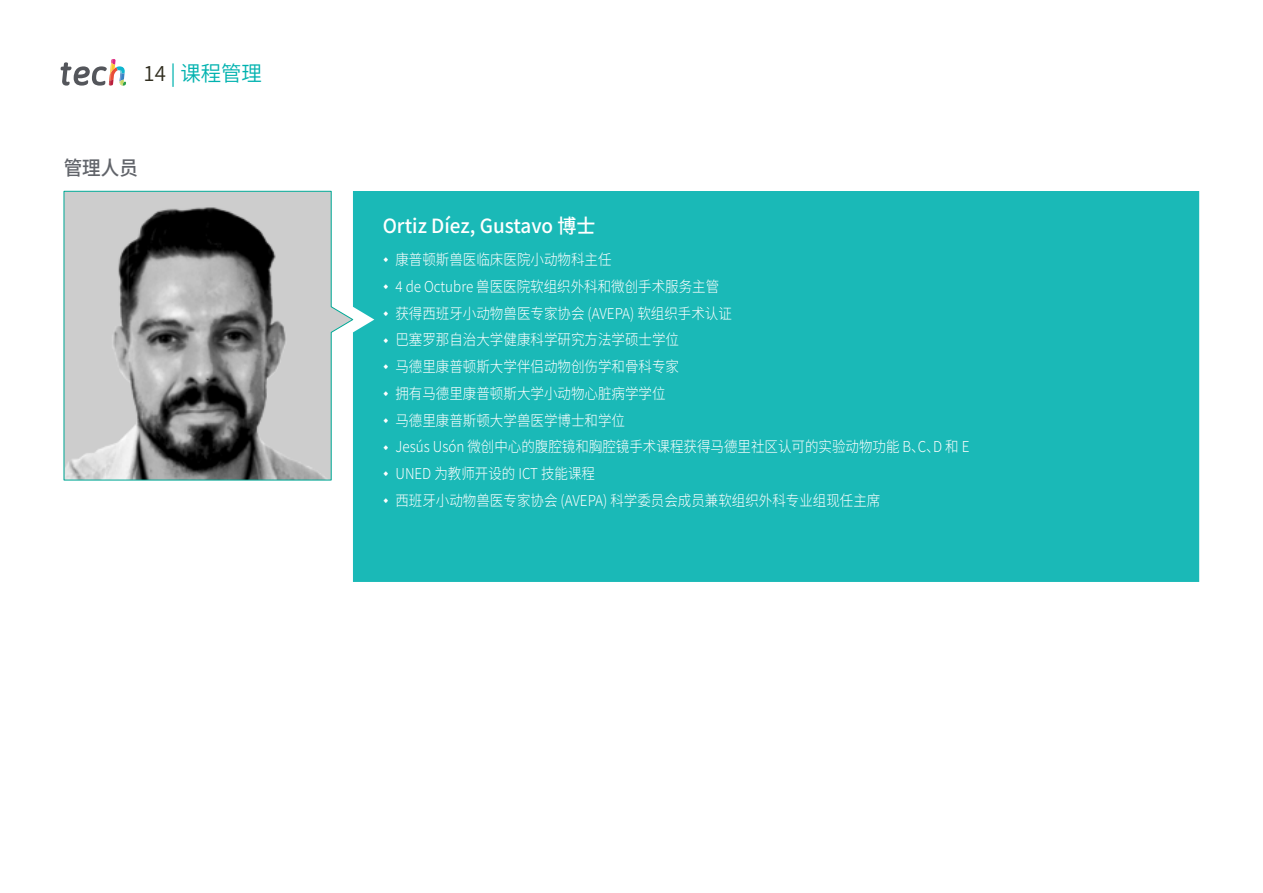
<style>
.page{position:relative;width:1263px;height:893px;background:#fff}
.page>*{position:absolute;margin:0;border:0;box-sizing:border-box;transform-origin:0 0}
.t1{font:21px "Source Han Sans CN";color:#00b2af}
.t2{font:500 19.5px "Source Han Sans CN";color:#fff}
.t3{font:500 19.5px "Source Han Sans CN";color:#61646a;scale:.95 1}
.t4{font:300 15px/26.7px "Source Han Sans CN";color:#fff;scale:.9 1}
.s1{color:#312e20}
</style>
<div class="page">
<svg style="left:61px;top:59px;width:65px;height:27px"></svg>
<div style="left:353px;top:191px;width:846px;height:391px;background:#1ab9b7"></div>
<svg style="left:64px;top:191px;width:289px;height:289px;background:#a1a2a2"></svg>
<svg style="left:384px;top:257px;width:4px;height:5px"></svg>
<svg style="left:384px;top:284px;width:4px;height:5px"></svg>
<svg style="left:384px;top:311px;width:4px;height:5px"></svg>
<svg style="left:384px;top:338px;width:4px;height:5px"></svg>
<svg style="left:384px;top:364px;width:4px;height:5px"></svg>
<svg style="left:384px;top:391px;width:4px;height:5px"></svg>
<svg style="left:384px;top:418px;width:4px;height:5px"></svg>
<svg style="left:384px;top:445px;width:4px;height:5px"></svg>
<svg style="left:384px;top:471px;width:4px;height:5px"></svg>
<svg style="left:384px;top:498px;width:4px;height:5px"></svg>
<h1 class="t1" style="left:144px;top:61px;width:120px"><span class="s1">14</span> | 课程管理</h1>
<h2 class="t3" style="left:64px;top:157px;width:80px">管理人员</h2>
<h2 class="t2" style="left:383px;top:215px;width:214px">Ortiz Díez, Gustavo 博士</h2>
<p class="t4" style="left:395px;top:247px;width:639px">康普顿斯兽医临床医院小动物科主任<br>4 de Octubre 兽医医院软组织外科和微创手术服务主管<br>获得西班牙小动物兽医专家协会 (AVEPA) 软组织手术认证<br>巴塞罗那自治大学健康科学研究方法学硕士学位<br>马德里康普顿斯大学伴侣动物创伤学和骨科专家<br>拥有马德里康普顿斯大学小动物心脏病学学位<br>马德里康普斯顿大学兽医学博士和学位<br>Jesús Usón 微创中心的腹腔镜和胸腔镜手术课程获得马德里社区认可的实验动物功能 B、C、D 和 E<br>UNED 为教师开设的 ICT 技能课程<br>西班牙小动物兽医专家协会 (AVEPA) 科学委员会成员兼软组织外科专业组现任主席</p>
</div>
